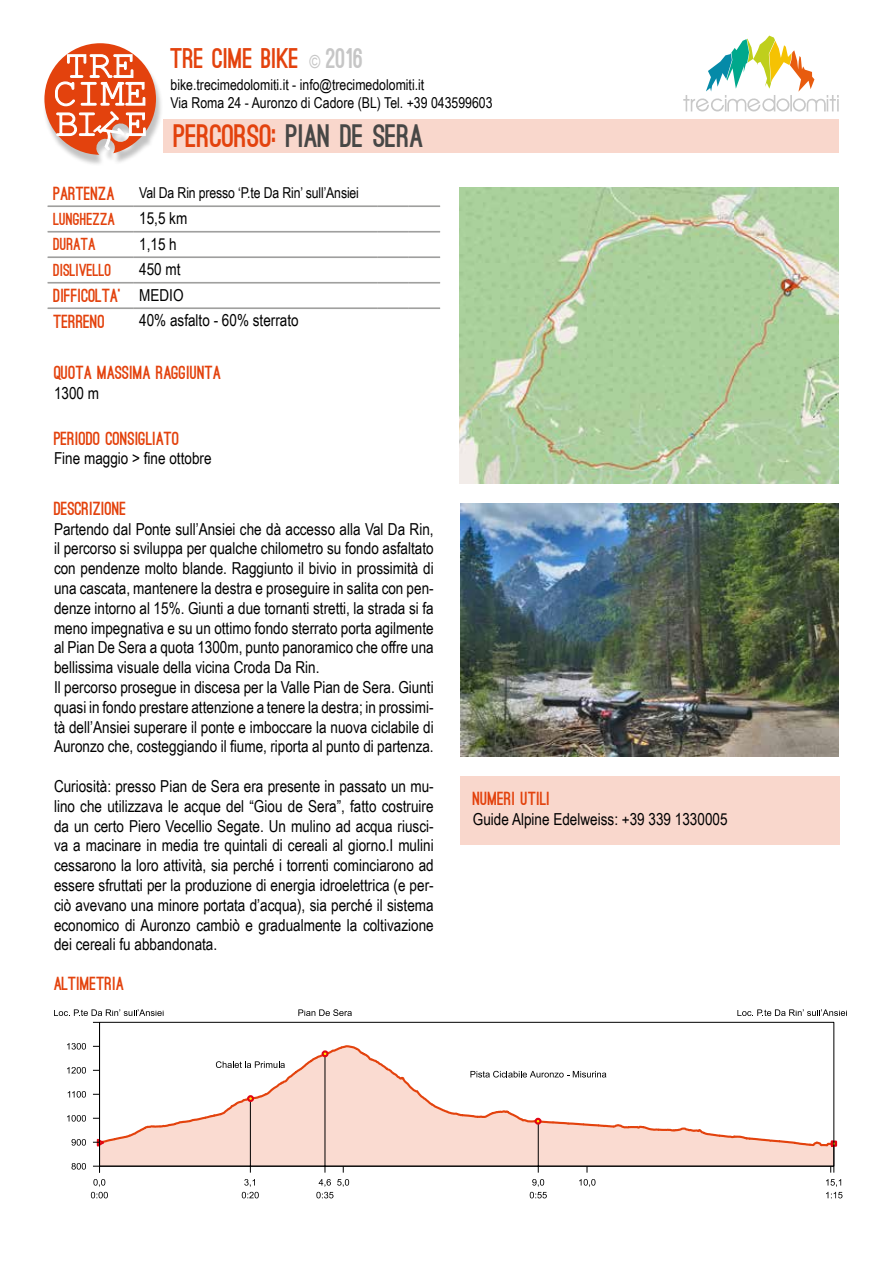
<style>
.page{position:relative;width:893px;height:1263px;background:#fff}
.page>*{position:absolute;margin:0;border:0;box-sizing:border-box;transform-origin:0 0}
.t1{font:900 30.9px "Ostrich Sans";color:#474746}
.t2{font:900 27px "Ostrich Sans";color:#e3420d}
.t3{font:900 18px/25.5px "Ostrich Sans";color:#e3420d}
.t4{font:16.5px/19.8px "Arial Narrow";color:#000}
.t5{font:900 16.5px "Ostrich Sans";color:#e3420d}
.t6{font:15px/18px "Arial Narrow";color:#000}
.s1{font-family:"Arial Narrow";font-weight:400;font-style:italic;font-size:18px;color:#c6c6c6}
.s2{color:#c6c6c6}
.s3{color:#e3420d}
.s4{font-family:"Arial Narrow";font-weight:400;font-size:16.5px;color:#000}
</style>
<div class="page">
<div style="left:43px;top:47px;width:120px;height:119px;background:#000;opacity:.24"></div>
<svg style="left:44px;top:43px;width:112px;height:111px"></svg>
<div style="left:163px;top:119px;width:676px;height:34px;background:#f9d7cc"></div>
<svg style="left:683px;top:35px;width:156px;height:77px"></svg>
<div style="left:460px;top:776px;width:380px;height:68px;background:#f9d7cc"></div>
<img style="left:459px;top:187px;width:379px;height:297px">
<img style="left:460px;top:504px;width:379px;height:253px">
<hr style="left:48px;top:206px;width:85px;height:1px;background:#9d9d9c">
<hr style="left:133px;top:206px;width:245px;height:1px;background:#9d9d9c">
<hr style="left:378px;top:206px;width:30px;height:1px;background:#9d9d9c">
<hr style="left:408px;top:206px;width:32px;height:1px;background:#9d9d9c">
<hr style="left:48px;top:231px;width:85px;height:1px;background:#9d9d9c">
<hr style="left:48px;top:232px;width:85px;height:1px;background:#9d9d9c">
<hr style="left:133px;top:231px;width:245px;height:1px;background:#9d9d9c">
<hr style="left:133px;top:232px;width:245px;height:1px;background:#9d9d9c">
<hr style="left:378px;top:231px;width:30px;height:1px;background:#9d9d9c">
<hr style="left:378px;top:232px;width:30px;height:1px;background:#9d9d9c">
<hr style="left:408px;top:231px;width:32px;height:1px;background:#9d9d9c">
<hr style="left:408px;top:232px;width:32px;height:1px;background:#9d9d9c">
<hr style="left:48px;top:257px;width:85px;height:1px;background:#9d9d9c">
<hr style="left:133px;top:257px;width:245px;height:1px;background:#9d9d9c">
<hr style="left:378px;top:257px;width:30px;height:1px;background:#9d9d9c">
<hr style="left:408px;top:257px;width:32px;height:1px;background:#9d9d9c">
<hr style="left:48px;top:282px;width:85px;height:1px;background:#9d9d9c">
<hr style="left:48px;top:283px;width:85px;height:1px;background:#9d9d9c">
<hr style="left:133px;top:282px;width:245px;height:1px;background:#9d9d9c">
<hr style="left:133px;top:283px;width:245px;height:1px;background:#9d9d9c">
<hr style="left:378px;top:282px;width:30px;height:1px;background:#9d9d9c">
<hr style="left:378px;top:283px;width:30px;height:1px;background:#9d9d9c">
<hr style="left:408px;top:282px;width:32px;height:1px;background:#9d9d9c">
<hr style="left:408px;top:283px;width:32px;height:1px;background:#9d9d9c">
<hr style="left:48px;top:308px;width:85px;height:1px;background:#9d9d9c">
<hr style="left:133px;top:308px;width:245px;height:1px;background:#9d9d9c">
<hr style="left:378px;top:308px;width:30px;height:1px;background:#9d9d9c">
<hr style="left:408px;top:308px;width:32px;height:1px;background:#9d9d9c">
<hr style="left:250px;top:1099px;width:1px;height:73px;background:#000">
<hr style="left:325px;top:1053px;width:1px;height:119px;background:#000">
<hr style="left:538px;top:1121px;width:1px;height:51px;background:#000">
<div style="left:831px;top:1140px;width:6px;height:7px;border:2px solid #e30613"></div>
<svg style="left:72px;top:1163px;width:14px;height:6px"></svg>
<svg style="left:72px;top:1139px;width:14px;height:6px"></svg>
<svg style="left:67px;top:1115px;width:19px;height:6px"></svg>
<svg style="left:68px;top:1091px;width:18px;height:6px"></svg>
<svg style="left:67px;top:1067px;width:19px;height:6px"></svg>
<svg style="left:67px;top:1043px;width:19px;height:6px"></svg>
<svg style="left:579px;top:1179px;width:16px;height:8px"></svg>
<svg style="left:99px;top:1021px;width:736px;height:146px"></svg>
<svg style="left:93px;top:1136px;width:13px;height:36px"></svg>
<svg style="left:830px;top:1141px;width:6px;height:31px"></svg>
<svg style="left:91px;top:1179px;width:17px;height:19px"></svg>
<svg style="left:242px;top:1179px;width:17px;height:19px"></svg>
<svg style="left:316px;top:1179px;width:33px;height:19px"></svg>
<svg style="left:530px;top:1179px;width:17px;height:19px"></svg>
<svg style="left:826px;top:1179px;width:16px;height:19px"></svg>
<svg style="left:298px;top:1010px;width:54px;height:6px"></svg>
<svg style="left:216px;top:1049px;width:390px;height:77px"></svg>
<svg style="left:54px;top:1010px;width:110px;height:6px"></svg>
<svg style="left:737px;top:1010px;width:110px;height:6px"></svg>
<h2 class="t2" style="left:171px;top:48px;width:194px">TRE CIME BIKE <span class="s1">©</span> <span class="s2">2016</span></h2>
<p class="t6" style="left:171px;top:76px;width:323px">bike.trecimedolomiti.it - info@trecimedolomiti.it<br>Via Roma 24 - Auronzo di Cadore (BL) Tel. +39 043599603</p>
<h1 class="t1" style="left:174px;top:125px;width:251px"><span class="s3">PERCORSO:</span> PIAN DE SERA</h1>
<p class="t3" style="left:54px;top:182px;width:63px">PARTENZA</p>
<p class="t6" style="left:139px;top:183px;width:221px">Val Da Rin presso ‘P.te Da Rin’ sull’Ansiei</p>
<p class="t5" style="left:54px;top:212px;width:63px">LUNGHEZZA</p>
<p class="t4" style="left:139px;top:208px;width:50px">15,5 km</p>
<p class="t5" style="left:54px;top:238px;width:44px">DURATA</p>
<p class="t4" style="left:139px;top:234px;width:39px">1,15 h</p>
<p class="t5" style="left:54px;top:263px;width:59px">DISLIVELLO</p>
<p class="t4" style="left:139px;top:259px;width:43px">450 mt</p>
<p class="t3" style="left:54px;top:284px;width:131px">DIFFICOLTA’ <span class="s4">MEDIO<br></span>TERRENO</p>
<p class="t4" style="left:139px;top:310px;width:161px">40% asfalto - 60% sterrato</p>
<p class="t3" style="left:54px;top:361px;width:169px">QUOTA MASSIMA RAGGIUNTA</p>
<p class="t4" style="left:54px;top:383px;width:47px">1300 m</p>
<p class="t3" style="left:54px;top:426px;width:127px">PERIODO CONSIGLIATO</p>
<p class="t4" style="left:54px;top:449px;width:159px">Fine maggio &gt; fine ottobre</p>
<p class="t3" style="left:54px;top:496px;width:74px">DESCRIZIONE</p>
<p class="t4" style="left:54px;top:519px;width:381px">Partendo dal Ponte sull’Ansiei che dà accesso alla Val Da Rin, il percorso si sviluppa per qualche chilometro su fondo asfaltato con pendenze molto blande. Raggiunto il bivio in prossimità di una cascata, mantenere la destra e proseguire in salita con pen&shy;denze intorno al 15%. Giunti a due tornanti stretti, la strada si fa meno impegnativa e su un ottimo fondo sterrato porta agilmente al Pian De Sera a quota 1300m, punto panoramico che offre una bellissima visuale della vicina Croda Da Rin.<br>Il percorso prosegue in discesa per la Valle Pian de Sera. Giunti quasi in fondo prestare attenzione a tenere la destra; in prossimi&shy;tà dell’Ansiei superare il ponte e imboccare la nuova ciclabile di Auronzo che, costeggiando il fiume, riporta al punto di partenza.</p>
<p class="t4" style="left:54px;top:776px;width:381px;text-align:justify">Curiosità: presso Pian de Sera era presente in passato un mu&shy;lino che utilizzava le acque del “Giou de Sera”, fatto costruire da un certo Piero Vecellio Segate. Un mulino ad acqua riusci&shy;va a macinare in media tre quintali di cereali al giorno.I mulini cessarono la loro attività, sia perché i torrenti cominciarono ad essere sfruttati per la produzione di energia idroelettrica (e per&shy;ciò avevano una minore portata d’acqua), sia perché il sistema economico di Auronzo cambiò e gradualmente la coltivazione dei cereali fu abbandonata.</p>
<p class="t3" style="left:54px;top:971px;width:71px">ALTIMETRIA</p>
<p class="t3" style="left:473px;top:786px;width:79px">NUMERI UTILI</p>
<p class="t4" style="left:473px;top:809px;width:256px">Guide Alpine Edelweiss: +39 339 1330005</p>
</div>
